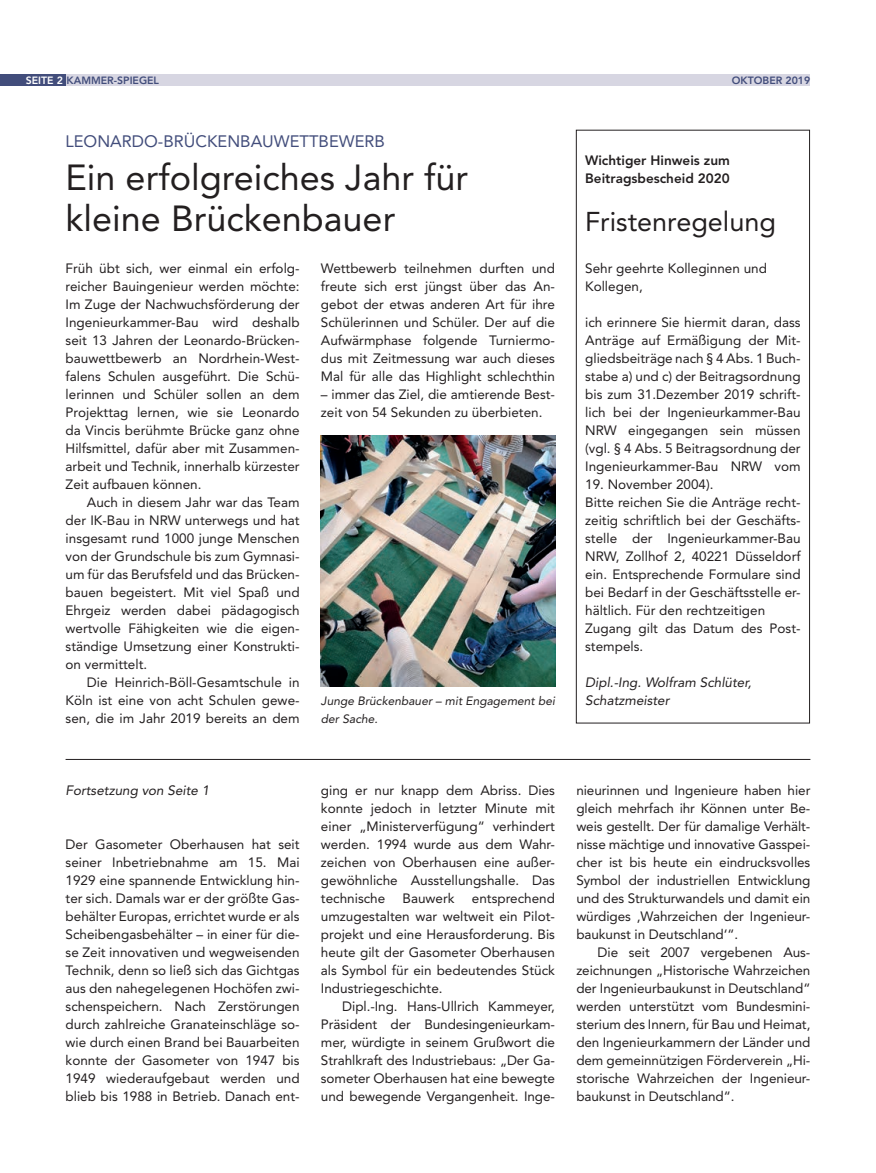
<style>
.page{position:relative;width:876px;height:1173px;background:#fff}
.page>*{position:absolute;margin:0;border:0;box-sizing:border-box;transform-origin:0 0}
.t1{font:36px/40.5px "Avenir LT Std";color:#231f20}
.t2{font:27px "Avenir LT Std";color:#231f20}
.t3{font:16.5px "Avenir LT Std";color:#424d7b}
.t4{font:13.5px/18px "Avenir LT Std";color:#231f20;text-align:justify}
.t5{font:italic 13.5px/18px "Avenir LT Std";color:#231f20}
.t6{font:800 13.5px/18px "Avenir LT Std";color:#231f20}
.t7{font:italic 12px/18px "Avenir LT Std";color:#231f20}
.t8{font:800 10.5px "Avenir LT Std";color:#424d7b}
.s1{color:#fff}
</style>
<div class="page">
<div style="left:64px;top:75px;width:745px;height:11px;background:#d7d6e2"></div>
<div style="left:0;top:75px;width:65px;height:11px;background:#424d7b"></div>
<hr style="left:66px;top:759px;width:744px;height:1px;background:#231f20">
<div style="left:575px;top:130px;width:234px;height:593px;border:1px solid #231f20"></div>
<img style="left:321px;top:436px;width:233px;height:251px">
<p class="t8" style="left:26px;top:74px;width:134px"><span class="s1">SEITE 2</span> KAMMER-SPIEGEL</p>
<p class="t8" style="left:731px;top:74px;width:80px">OKTOBER 2019</p>
<p class="t3" style="left:66px;top:132px;width:321px">LEONARDO-BRÜCKENBAUWETTBEWERB</p>
<h1 class="t1" style="left:66px;top:158px;width:404px">Ein erfolgreiches Jahr für kleine Brückenbauer</h1>
<p class="t4" style="left:66px;top:260px;width:235px">Früh übt sich, wer einmal ein erfolg&shy;reicher Bauingenieur werden möchte:<br>Im Zuge der Nachwuchsförderung der Ingenieurkammer-Bau wird deshalb seit 13 Jahren der Leonardo-Brücken&shy;bauwettbewerb an Nordrhein-West&shy;falens Schulen ausgeführt. Die Schü&shy;lerinnen und Schüler sollen an dem Projekttag lernen, wie sie Leonardo da Vincis berühmte Brücke ganz ohne Hilfsmittel, dafür aber mit Zusammen&shy;arbeit und Technik, innerhalb kürzester Zeit aufbauen können.</p>
<p class="t4" style="left:66px;top:494px;width:235px;text-indent:21px">Auch in diesem Jahr war das Team der IK-Bau in NRW unterwegs und hat insgesamt rund 1000 junge Menschen von der Grundschule bis zum Gymnasi&shy;um für das Berufsfeld und das Brücken&shy;bauen begeistert. Mit viel Spaß und Ehrgeiz werden dabei pädagogisch wertvolle Fähigkeiten wie die eigen&shy;ständige Umsetzung einer Konstrukti&shy;on vermittelt.</p>
<p class="t4" style="left:66px;top:674px;width:235px;text-indent:21px">Die Heinrich-Böll-Gesamtschule in Köln ist eine von acht Schulen gewe&shy;sen, die im Jahr 2019 bereits an dem</p>
<p class="t4" style="left:321px;top:260px;width:235px">Wettbewerb teilnehmen durften und freute sich erst jüngst über das An&shy;gebot der etwas anderen Art für ihre Schülerinnen und Schüler. Der auf die Aufwärmphase folgende Turniermo&shy;dus mit Zeitmessung war auch dieses Mal für alle das Highlight schlechthin</p>
<p class="t4" style="left:321px;top:386px;width:235px">– immer das Ziel, die amtierende Best&shy;zeit von 54 Sekunden zu überbieten.</p>
<p class="t7" style="left:321px;top:692px;width:235px">Junge Brückenbauer – mit Engagement bei der Sache.</p>
<p class="t6" style="left:585px;top:152px;width:146px">Wichtiger Hinweis zum<br>Beitragsbescheid 2020</p>
<h2 class="t2" style="left:585px;top:206px;width:192px">Fristenregelung</h2>
<p class="t4" style="left:585px;top:260px;width:183px">Sehr geehrte Kolleginnen und<br>Kollegen,</p>
<p class="t4" style="left:585px;top:314px;width:217px">ich erinnere Sie hiermit daran, dass Anträge auf Ermäßigung der Mit&shy;gliedsbeiträge nach § 4 Abs. 1 Buch&shy;stabe a) und c) der Beitragsordnung bis zum 31.Dezember 2019 schrift&shy;lich bei der Ingenieurkammer-Bau NRW eingegangen sein müssen (vgl. § 4 Abs. 5 Beitragsordnung der Ingenieurkammer-Bau NRW vom</p>
<p class="t4" style="left:585px;top:476px;width:217px;text-align:left">19. November 2004).<br>Bitte reichen Sie die Anträge recht&shy;zeitig schriftlich bei der Geschäfts&shy;stelle der Ingenieurkammer-Bau<br>NRW, Zollhof 2, 40221 Düsseldorf ein. Entsprechende Formulare sind bei Bedarf in der Geschäftsstelle er&shy;hältlich. Für den rechtzeitigen<br>Zugang gilt das Datum des Post&shy;stempels.</p>
<p class="t5" style="left:585px;top:674px;width:168px">Dipl.-Ing. Wolfram Schlüter,<br>Schatzmeister</p>
<p class="t5" style="left:66px;top:782px;width:145px">Fortsetzung von Seite 1</p>
<p class="t4" style="left:66px;top:836px;width:235px">Der Gasometer Oberhausen hat seit seiner Inbetriebnahme am 15. Mai 1929 eine spannende Entwicklung hin&shy;ter sich. Damals war er der größte Gas&shy;behälter Europas, errichtet wurde er als Scheibengasbehälter – in einer für die&shy;se Zeit innovativen und wegweisenden Technik, denn so ließ sich das Gichtgas aus den nahegelegenen Hochöfen zwi&shy;schenspeichern. Nach Zerstörungen durch zahlreiche Granateinschläge so&shy;wie durch einen Brand bei Bauarbeiten konnte der Gasometer von 1947 bis 1949 wiederaufgebaut werden und blieb bis 1988 in Betrieb. Danach ent-</p>
<p class="t4" style="left:321px;top:782px;width:235px">ging er nur knapp dem Abriss. Dies konnte jedoch in letzter Minute mit einer „Ministerverfügung“ verhindert werden. 1994 wurde aus dem Wahr&shy;zeichen von Oberhausen eine außer&shy;gewöhnliche Ausstellungshalle. Das technische</p>
<p class="t4" style="left:321px;top:890px;width:235px;text-indent:151px">entsprechend umzugestalten war weltweit ein Pilot&shy;projekt und eine Herausforderung. Bis heute gilt der Gasometer Oberhausen als Symbol für ein bedeutendes Stück Industriegeschichte.</p>
<p class="t4" style="left:321px;top:998px;width:235px;text-indent:21px">Dipl.-Ing. Hans-Ullrich Kammeyer, Präsident der Bundesingenieurkam&shy;mer, würdigte in seinem Grußwort die Strahlkraft des Industriebaus: „Der Ga&shy;someter Oberhausen hat eine bewegte und bewegende Vergangenheit. Inge-</p>
<p class="t4" style="left:402px;top:890px;width:54px">Bauwerk</p>
<p class="t4" style="left:576px;top:782px;width:235px">nieurinnen und Ingenieure haben hier gleich mehrfach ihr Können unter Be&shy;weis gestellt. Der für damalige Verhält&shy;nisse mächtige und innovative Gasspei&shy;cher ist bis heute ein eindrucksvolles Symbol der industriellen Entwicklung und des Strukturwandels und damit ein würdiges ‚Wahrzeichen der Ingenieur&shy;baukunst in Deutschland‘“.</p>
<p class="t4" style="left:576px;top:944px;width:235px;text-indent:21px">Die seit 2007 vergebenen Aus&shy;zeichnungen „Historische Wahrzeichen der Ingenieurbaukunst in Deutschland“ werden unterstützt vom Bundesmini&shy;sterium des Innern, für Bau und Heimat, den Ingenieurkammern der Länder und dem gemeinnützigen Förderverein „Hi&shy;storische Wahrzeichen der Ingenieur&shy;baukunst in Deutschland“.</p>
</div>
